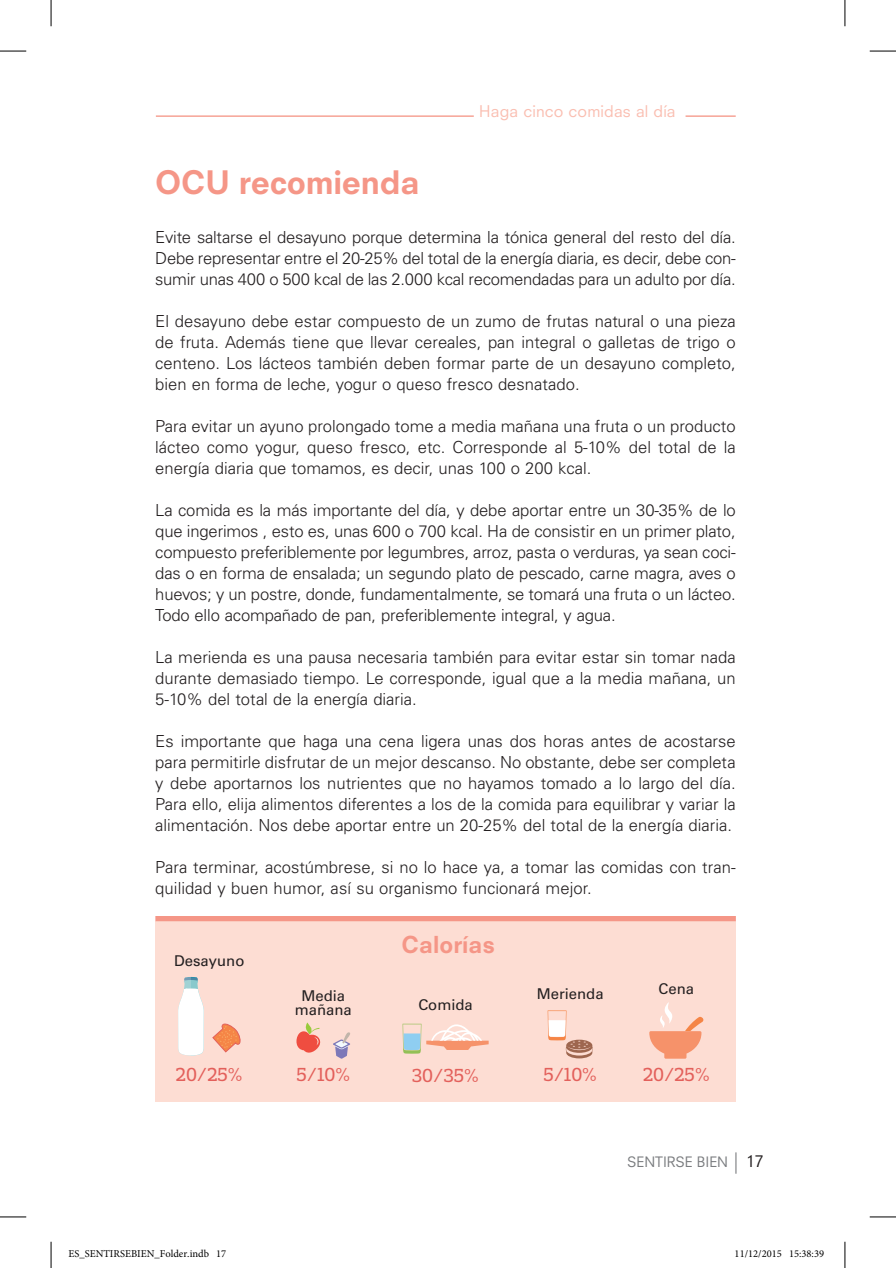
<style>
.page{position:relative;width:896px;height:1268px;background:#fff}
.page>*{position:absolute;margin:0;border:0;box-sizing:border-box;transform-origin:0 0}
.t1{font:800 31.5px "Neuzeit SLT Std";letter-spacing:-.01em;color:#f59687}
.t2{font:800 22.75px "Neuzeit SLT Std";color:#f59687}
.t3{font:500 19.25px "Prelo Slab";letter-spacing:-.005em;color:#e3605b}
.t4{font:300 16.62px/21px "Univers LT Std";color:#231f20;text-align:justify}
.t5{font:15.75px "Neuzeit SLT Std";letter-spacing:.01em;color:#fabeb1}
.t6{font:14.88px/14px "Univers LT Std";color:#231f20;text-align:center}
.t7{font:14px "Neuzeit SLT Std";color:#7a7c7f}
.t8{font:10.5px "Minion Pro";color:#000}
.s1{font-size:15.75px;color:#231f20}
</style>
<div class="page">
<svg style="left:735px;top:1152px;width:1px;height:22px"></svg>
<hr style="left:156px;top:115px;width:318px;height:2px;background:#f59687">
<hr style="left:685px;top:115px;width:51px;height:2px;background:#f59687">
<div style="left:155px;top:921px;width:581px;height:181px;background:#fdddd3"></div>
<svg style="left:548px;top:1010px;width:45px;height:48px"></svg>
<div style="left:155px;top:916px;width:581px;height:5px;background:#f59687"></div>
<svg style="left:403px;top:1024px;width:86px;height:30px"></svg>
<svg style="left:649px;top:1002px;width:54px;height:57px"></svg>
<svg style="left:296px;top:1022px;width:25px;height:31px"></svg>
<svg style="left:333px;top:1032px;width:17px;height:27px"></svg>
<svg style="left:178px;top:977px;width:26px;height:78px;background:#f3f4f3"></svg>
<svg style="left:212px;top:1023px;width:29px;height:30px"></svg>
<svg style="left:0;top:51px;width:26px;height:1px"></svg>
<svg style="left:870px;top:51px;width:26px;height:1px"></svg>
<svg style="left:0;top:1217px;width:26px;height:1px"></svg>
<svg style="left:870px;top:1217px;width:26px;height:1px"></svg>
<svg style="left:51px;top:0;width:1px;height:26px"></svg>
<svg style="left:51px;top:1242px;width:1px;height:26px"></svg>
<svg style="left:844px;top:0;width:1px;height:26px"></svg>
<svg style="left:844px;top:1242px;width:1px;height:26px"></svg>
<p class="t5" style="left:479px;top:101px;width:198px">Haga cinco comidas al día</p>
<h1 class="t1" style="left:155px;top:163px;width:266px">OCU recomienda</h1>
<p class="t4" style="left:155px;top:226px;width:582px">Evite saltarse el desayuno porque determina la tónica general del resto del día.<br>Debe representar entre el 20-25% del total de la energía diaria, es decir, debe con&shy;sumir unas 400 o 500 kcal de las 2.000 kcal recomendadas para un adulto por día.</p>
<p class="t4" style="left:155px;top:310px;width:582px">El desayuno debe estar compuesto de un zumo de frutas natural o una pieza de fruta. Además tiene que llevar cereales, pan integral o galletas de trigo o centeno. Los lácteos también deben formar parte de un desayuno completo, bien en forma de leche, yogur o queso fresco desnatado.</p>
<p class="t4" style="left:155px;top:415px;width:582px">Para evitar un ayuno prolongado tome a media mañana una fruta o un producto lácteo como yogur, queso fresco, etc. Corresponde al 5-10% del total de la energía diaria que tomamos, es decir, unas 100 o 200 kcal.</p>
<p class="t4" style="left:155px;top:499px;width:582px">La comida es la más importante del día, y debe aportar entre un 30-35% de lo que ingerimos , esto es, unas 600 o 700 kcal. Ha de consistir en un primer plato, compuesto preferiblemente por legumbres, arroz, pasta o verduras, ya sean coci&shy;das o en forma de ensalada; un segundo plato de pescado, carne magra, aves o huevos; y un postre, donde, fundamentalmente, se tomará una fruta o un lácteo.<br>Todo ello acompañado de pan, preferiblemente integral, y agua.</p>
<p class="t4" style="left:155px;top:646px;width:582px">La merienda es una pausa necesaria también para evitar estar sin tomar nada durante demasiado tiempo. Le corresponde, igual que a la media mañana, un 5-10% del total de la energía diaria.</p>
<p class="t4" style="left:155px;top:730px;width:582px">Es importante que haga una cena ligera unas dos horas antes de acostarse para permitirle disfrutar de un mejor descanso. No obstante, debe ser completa y debe aportarnos los nutrientes que no hayamos tomado a lo largo del día.<br>Para ello, elija alimentos diferentes a los de la comida para equilibrar y variar la alimentación. Nos debe aportar entre un 20-25% del total de la energía diaria.</p>
<p class="t4" style="left:155px;top:856px;width:582px">Para terminar, acostúmbrese, si no lo hace ya, a tomar las comidas con tran&shy;quilidad y buen humor, así su organismo funcionará mejor.</p>
<p class="t6" style="left:174px;top:953px;width:72px">Desayuno</p>
<h2 class="t2" style="left:401px;top:931px;width:95px">Calorías</h2>
<p class="t6" style="left:295px;top:988px;width:59px">Media mañana</p>
<p class="t6" style="left:418px;top:998px;width:56px">Comida</p>
<p class="t3" style="left:176px;top:1063px;width:68px">20/25%</p>
<p class="t3" style="left:297px;top:1062px;width:55px">5/10%</p>
<p class="t3" style="left:412px;top:1063px;width:68px">30/35%</p>
<p class="t6" style="left:537px;top:987px;width:68px">Merienda</p>
<p class="t6" style="left:658px;top:982px;width:37px">Cena</p>
<p class="t3" style="left:543px;top:1062px;width:55px">5/10%</p>
<p class="t3" style="left:643px;top:1063px;width:68px">20/25%</p>
<p class="t7" style="left:627px;top:1153px;width:138px">SENTIRSE BIEN <span class="s1">17</span></p>
<p class="t8" style="left:69px;top:1247px;width:159px">ES_SENTIRSEBIEN_Folder.indb 17</p>
<p class="t8" style="left:735px;top:1247px;width:91px">11/12/2015 15:38:39</p>
</div>
